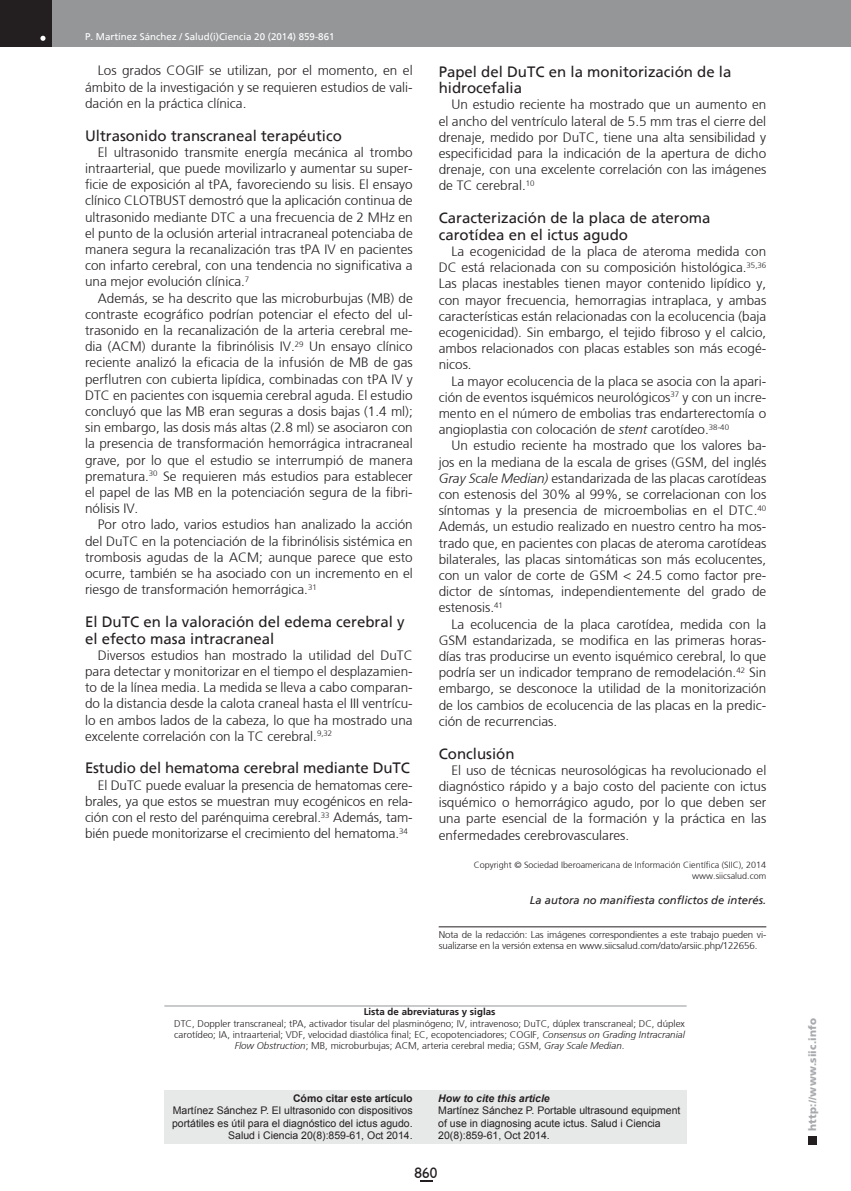
<style>
.page{position:relative;width:851px;height:1191px;background:#fff}
.page>*{position:absolute;margin:0;border:0;box-sizing:border-box;transform-origin:0 0}
.t1{font:15px/16.5px "Frutiger";color:#231f20}
.t2{font:15px "Humanist 521 BT";color:#231f20}
.t3{font:300 13.5px/16.2px "Frutiger";color:#231f20;text-align:justify}
.t4{font:italic 11.25px "Frutiger";color:#231f20}
.t5{font:10.5px/12.6px "Arial";color:#231f20;text-align:right}
.t6{font:700 10.5px "Arial";color:#231f20}
.t7{font:900 10.5px "Frutiger";letter-spacing:.015em;color:#a7a9ac}
.t8{font:italic 700 10.5px "Arial";color:#231f20}
.t9{font:300 9.75px/11.2px "Frutiger";color:#231f20}
.t10{font:9.75px "Frutiger";color:#fff}
.t11{font:700 9.75px "Frutiger";color:#231f20}
.t12{font:300 9px/11.7px "Frutiger";color:#231f20;text-align:right}
.s1{font-style:italic}
</style>
<div class="page">
<div style="left:808px;top:1135px;width:8px;height:9px;background:#231f20"></div>
<div style="left:0;top:0;width:850px;height:47px;background:#949698"></div>
<div style="left:0;top:0;width:51px;height:47px;background:#231f20"></div>
<svg style="left:40px;top:36px;width:5px;height:5px"></svg>
<svg style="left:420px;top:1180px;width:12px;height:1px"></svg>
<div style="left:164px;top:1089px;width:522px;height:54px;background:#e7e8e8"></div>
<hr style="left:164px;top:1005px;width:522px;height:1px;background:#949698">
<hr style="left:438px;top:926px;width:328px;height:1px;background:#231f20">
<p class="t10" style="left:85px;top:31px;width:251px">P. Martínez Sánchez / Salud(i)Ciencia 20 (2014) 859-861</p>
<p class="t3" style="left:85px;top:63px;width:329px;text-indent:13px">Los grados COGIF se utilizan, por el momento, en el ámbito de la investigación y se requieren estudios de vali&shy;dación en la práctica clínica.</p>
<p class="t1" style="left:85px;top:127px;width:258px">Ultrasonido transcraneal terapéutico</p>
<p class="t3" style="left:85px;top:144px;width:329px;text-indent:13px">El ultrasonido transmite energía mecánica al trombo intraarterial, que puede movilizarlo y aumentar su super&shy;ficie de exposición al tPA, favoreciendo su lisis. El ensayo clínico CLOTBUST demostró que la aplicación continua de ultrasonido mediante DTC a una frecuencia de 2 MHz en el punto de la oclusión arterial intracraneal potenciaba de manera segura la recanalización tras tPA IV en pacientes con infarto cerebral, con una tendencia no significativa a una mejor evolución clínica.<sup>7</sup></p>
<p class="t3" style="left:85px;top:290px;width:329px;text-indent:13px">Además, se ha descrito que las microburbujas (MB) de contraste ecográfico podrían potenciar el efecto del ul&shy;trasonido en la recanalización de la arteria cerebral me&shy;dia (ACM) durante la fibrinólisis IV.<sup>29</sup> Un ensayo clínico reciente analizó la eficacia de la infusión de MB de gas perflutren con cubierta lipídica, combinadas con tPA IV y DTC en pacientes con isquemia cerebral aguda. El estudio concluyó que las MB eran seguras a dosis bajas (1.4 ml); sin embargo, las dosis más altas (2.8 ml) se asociaron con la presencia de transformación hemorrágica intracraneal grave, por lo que el estudio se interrumpió de manera prematura.<sup>30</sup> Se requieren más estudios para establecer el papel de las MB en la potenciación segura de la fibri&shy;nólisis IV.</p>
<p class="t3" style="left:85px;top:516px;width:329px;text-indent:13px">Por otro lado, varios estudios han analizado la acción del DuTC en la potenciación de la fibrinólisis sistémica en trombosis agudas de la ACM; aunque parece que esto ocurre, también se ha asociado con un incremento en el riesgo de transformación hemorrágica.<sup>31</sup></p>
<p class="t1" style="left:85px;top:613px;width:321px">El DuTC en la valoración del edema cerebral y el efecto masa intracraneal</p>
<p class="t3" style="left:85px;top:647px;width:329px;text-indent:13px">Diversos estudios han mostrado la utilidad del DuTC para detectar y monitorizar en el tiempo el desplazamien&shy;to de la línea media. La medida se lleva a cabo comparan&shy;do la distancia desde la calota craneal hasta el III ventrícu&shy;lo en ambos lados de la cabeza, lo que ha mostrado una excelente correlación con la TC cerebral.<sup>9,32</sup></p>
<p class="t1" style="left:85px;top:760px;width:326px">Estudio del hematoma cerebral mediante DuTC</p>
<p class="t3" style="left:85px;top:777px;width:329px;text-indent:13px">El DuTC puede evaluar la presencia de hematomas cere&shy;brales, ya que estos se muestran muy ecogénicos en rela&shy;ción con el resto del parénquima cerebral.<sup>33</sup> Además, tam&shy;bién puede monitorizarse el crecimiento del hematoma.<sup>34</sup></p>
<p class="t1" style="left:438px;top:63px;width:294px">Papel del DuTC en la monitorización de la hidrocefalia</p>
<p class="t3" style="left:438px;top:97px;width:329px;text-indent:13px">Un estudio reciente ha mostrado que un aumento en el ancho del ventrículo lateral de 5.5 mm tras el cierre del drenaje, medido por DuTC, tiene una alta sensibilidad y especificidad para la indicación de la apertura de dicho drenaje, con una excelente correlación con las imágenes de TC cerebral.<sup>10</sup></p>
<p class="t1" style="left:438px;top:209px;width:273px">Caracterización de la placa de ateroma carotídea en el ictus agudo</p>
<p class="t3" style="left:438px;top:243px;width:329px;text-indent:13px">La ecogenicidad de la placa de ateroma medida con DC está relacionada con su composición histológica.<sup>35,36<br></sup>Las placas inestables tienen mayor contenido lipídico y, con mayor frecuencia, hemorragias intraplaca, y ambas características están relacionadas con la ecolucencia (baja ecogenicidad). Sin embargo, el tejido fibroso y el calcio, ambos relacionados con placas estables son más ecogé&shy;nicos.</p>
<p class="t3" style="left:438px;top:373px;width:329px;text-indent:13px">La mayor ecolucencia de la placa se asocia con la apari&shy;ción de eventos isquémicos neurológicos<sup>37</sup> y con un incre&shy;mento en el número de embolias tras endarterectomía o angioplastia con colocación de <span class="s1">stent</span> carotídeo.<sup>38-40</sup></p>
<p class="t3" style="left:438px;top:437px;width:329px;text-indent:13px">Un estudio reciente ha mostrado que los valores ba&shy;jos en la mediana de la escala de grises (GSM, del inglés <span class="s1">Gray Scale Median)</span> estandarizada de las placas carotídeas con estenosis del 30% al 99%, se correlacionan con los síntomas y la presencia de microembolias en el DTC.<sup>40<br></sup>Además, un estudio realizado en nuestro centro ha mos&shy;trado que, en pacientes con placas de ateroma carotídeas bilaterales, las placas sintomáticas son más ecolucentes, con un valor de corte de GSM &lt; 24.5 como factor pre&shy;dictor de síntomas, independientemente del grado de estenosis.<sup>41</sup></p>
<p class="t3" style="left:438px;top:616px;width:329px;text-indent:13px">La ecolucencia de la placa carotídea, medida con la GSM estandarizada, se modifica en las primeras horas&shy;días tras producirse un evento isquémico cerebral, lo que podría ser un indicador temprano de remodelación.<sup>42</sup> Sin embargo, se desconoce la utilidad de la monitorización de los cambios de ecolucencia de las placas en la predic&shy;ción de recurrencias.</p>
<p class="t1" style="left:438px;top:745px;width:77px">Conclusión</p>
<p class="t3" style="left:438px;top:762px;width:329px;text-indent:13px">El uso de técnicas neurosológicas ha revolucionado el diagnóstico rápido y a bajo costo del paciente con ictus isquémico o hemorrágico agudo, por lo que deben ser una parte esencial de la formación y la práctica en las enfermedades cerebrovasculares.</p>
<p class="t12" style="left:474px;top:858px;width:294px">Copyright © Sociedad Iberoamericana de Información Científica (SIIC), 2014 www.siicsalud.com</p>
<p class="t4" style="left:529px;top:894px;width:238px">La autora no manifiesta conflictos de interés.</p>
<p class="t9" style="left:438px;top:928px;width:329px">Nota de la redacción: Las imágenes correspondientes a este trabajo pueden vi&shy;sualizarse en la versión extensa en www.siicsalud.com/dato/arsiic.php/122656.</p>
<p class="t11" style="left:363px;top:1006px;width:133px">Lista de abreviaturas y siglas</p>
<p class="t9" style="left:174px;top:1017px;width:512px;text-align:center">DTC, Doppler transcraneal; tPA, activador tisular del plasminógeno; IV, intravenoso; DuTC, dúplex transcraneal; DC, dúplex carotídeo; IA, intraarterial; VDF, velocidad diastólica final; EC, ecopotenciadores; COGIF, <span class="s1">Consensus on Grading Intracranial<br>Flow Obstruction</span>; MB, microburbujas; ACM, arteria cerebral media; GSM, <span class="s1">Gray Scale Median</span>.</p>
<p class="t6" style="left:293px;top:1091px;width:121px">Cómo citar este artículo</p>
<p class="t5" style="left:172px;top:1104px;width:242px">Martínez Sánchez P. El ultrasonido con dispositivos portátiles es útil para el diagnóstico del ictus agudo.<br>Salud i Ciencia 20(8):859-61, Oct 2014.</p>
<p class="t8" style="left:438px;top:1091px;width:113px">How to cite this article</p>
<p class="t5" style="left:438px;top:1104px;width:244px;text-align:left">Martínez Sánchez P. Portable ultrasound equipment of use in diagnosing acute ictus. Salud i Ciencia<br>20(8):859-61, Oct 2014.</p>
<p class="t2" style="left:414px;top:1163px;width:24px">860</p>
<p class="t7" style="left:806px;top:1130px;width:114px;rotate:-90deg">http://www.siic.info</p>
</div>
